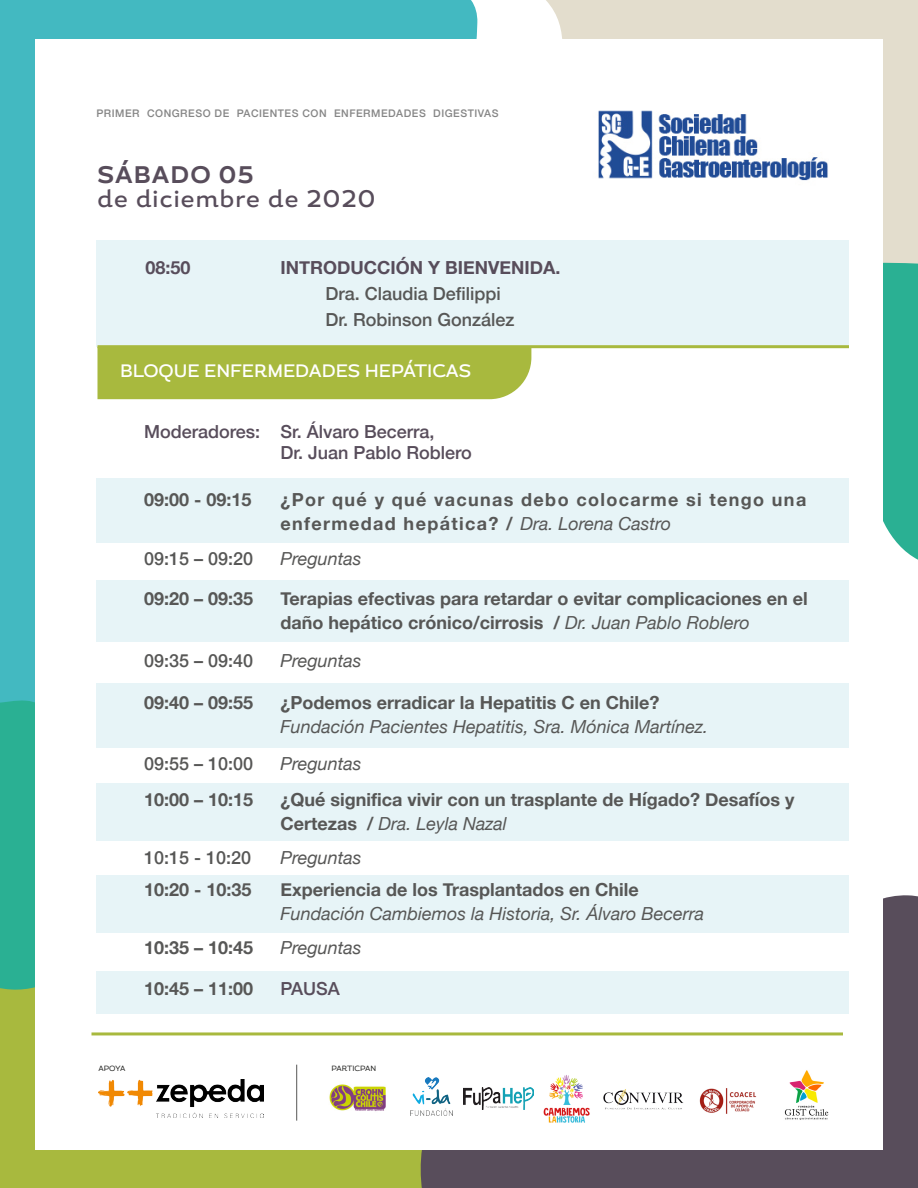
<style>
.page{position:relative;width:918px;height:1188px;background:#fff}
.page>*{position:absolute;margin:0;border:0;box-sizing:border-box;transform-origin:0 0}
.t1{font:500 24px "Magallanes";letter-spacing:.05em;color:#584d5b}
.t2{font:700 24px "Magallanes";letter-spacing:.05em;color:#584d5b}
.t3{font:700 18px/24px "Helvetica Neue";color:#575756}
.t4{font:italic 18px "Helvetica Neue";color:#575756}
.t5{font:500 18px/25.5px "Helvetica Neue";color:#575756}
.t6{font:700 18px/24px "Helvetica Neue";letter-spacing:.075em;color:#575756}
.t7{font:500 18px/21.6px "Helvetica Neue";color:#584d5b}
.t8{font:700 18px "Helvetica Neue";color:#584d5b}
.t9{font:500 18px "Magallanes";color:#fff}
.t10{font:500 10.5px "Helvetica Neue";letter-spacing:.05em;color:#868686}
.t11{font:7.65px "Magallanes";color:#1d1d1b}
.s1{font-weight:400;font-style:italic}
.s2{font-weight:500}
</style>
<div class="page">
<div style="left:779px;top:0;width:139px;height:204px;background:#e3ddcd"></div>
<svg style="left:0;top:0;width:779px;height:652px;background:#69c3c6"></svg>
<div style="left:0;top:991px;width:409px;height:197px;background:#a8b93e"></div>
<svg style="left:883px;top:204px;width:35px;height:356px;background:#51baa1"></svg>
<div style="left:409px;top:895px;width:509px;height:293px;background:#584d5b"></div>
<svg style="left:0;top:652px;width:35px;height:339px;background:#2eb199"></svg>
<div style="left:35px;top:39px;width:847px;height:1110px;background:#fff"></div>
<div style="left:96px;top:240px;width:753px;height:107px;background:#e7f4f7"></div>
<hr style="left:98px;top:345px;width:751px;height:3px;background:#a8b93e">
<hr style="left:92px;top:1032px;width:751px;height:3px;background:#a8b93e">
<div style="left:96px;top:478px;width:753px;height:64px;background:#e7f4f7"></div>
<div style="left:96px;top:581px;width:753px;height:61px;background:#e7f4f7"></div>
<div style="left:96px;top:683px;width:753px;height:65px;background:#e7f4f7"></div>
<div style="left:96px;top:783px;width:753px;height:57px;background:#e7f4f7"></div>
<div style="left:96px;top:875px;width:753px;height:57px;background:#e7f4f7"></div>
<div style="left:96px;top:972px;width:753px;height:42px;background:#e7f4f7"></div>
<div style="left:97px;top:347px;width:434px;height:52px;background:#a8b93e"></div>
<img style="left:598px;top:110px;width:230px;height:71px">
<img style="left:329px;top:1084px;width:57px;height:27px">
<img style="left:410px;top:1078px;width:43px;height:37px">
<img style="left:464px;top:1088px;width:70px;height:21px">
<img style="left:543px;top:1075px;width:47px;height:48px">
<img style="left:603px;top:1089px;width:81px;height:21px">
<img style="left:699px;top:1088px;width:58px;height:26px">
<img style="left:784px;top:1070px;width:45px;height:50px">
<img style="left:98px;top:1079px;width:165px;height:39px">
<hr style="left:296px;top:1065px;width:1px;height:56px;background:#575756">
<p class="t10" style="left:96px;top:105px;width:404px">PRIMER CONGRESO DE PACIENTES CON ENFERMEDADES DIGESTIVAS</p>
<h1 class="t2" style="left:98px;top:159px;width:157px">SÁBADO 05</h1>
<h1 class="t1" style="left:98px;top:183px;width:279px">de diciembre de 2020</h1>
<p class="t8" style="left:146px;top:254px;width:47px">08:50</p>
<p class="t8" style="left:280px;top:254px;width:281px">INTRODUCCIÓN Y BIENVENIDA.</p>
<p class="t5" style="left:326px;top:279px;width:191px">Dra. Claudia Defilippi<br>Dr. Robinson González</p>
<p class="t9" style="left:120px;top:360px;width:353px">BLOQUE ENFERMEDADES HEPÁTICAS</p>
<p class="t7" style="left:280px;top:419px;width:193px;text-indent:-136px">Moderadores: Sr. Álvaro Becerra,<br>Dr. Juan Pablo Roblero</p>
<p class="t3" style="left:144px;top:488px;width:109px">09:00 - 09:15</p>
<p class="t6" style="left:280px;top:488px;width:527px">¿Por qué y qué vacunas debo colocarme si tengo una enfermedad hepática? / <span class="s1">Dra. Lorena Castro</span></p>
<p class="t5" style="left:144px;top:545px;width:111px">09:15 – 09:20</p>
<p class="t3" style="left:144px;top:587px;width:111px">09:20 – 09:35</p>
<p class="t4" style="left:280px;top:546px;width:83px">Preguntas</p>
<p class="t3" style="left:280px;top:587px;width:529px">Terapias efectivas para retardar o evitar complicaciones en el daño hepático crónico/cirrosis / <span class="s1">Dr. Juan Pablo Roblero</span></p>
<p class="t5" style="left:144px;top:647px;width:111px">09:35 – 09:40</p>
<p class="t4" style="left:280px;top:648px;width:83px">Preguntas</p>
<p class="t3" style="left:144px;top:691px;width:111px">09:40 – 09:55</p>
<p class="t3" style="left:280px;top:691px;width:380px">¿Podemos erradicar la Hepatitis C en Chile?</p>
<p class="t4" style="left:280px;top:713px;width:429px">Fundación Pacientes Hepatitis, Sra. Mónica Martínez.</p>
<p class="t5" style="left:144px;top:749px;width:111px">09:55 – 10:00</p>
<p class="t4" style="left:280px;top:750px;width:83px">Preguntas</p>
<p class="t3" style="left:144px;top:788px;width:111px">10:00 – 10:15</p>
<p class="t3" style="left:280px;top:788px;width:515px">¿Qué significa vivir con un trasplante de Hígado? Desafíos y<br>Certezas <span class="s2">/</span> <span class="s1">Dra. Leyla Nazal</span></p>
<p class="t5" style="left:144px;top:843px;width:109px">10:15 - 10:20</p>
<p class="t4" style="left:280px;top:845px;width:83px">Preguntas</p>
<p class="t3" style="left:144px;top:878px;width:109px">10:20 - 10:35</p>
<p class="t3" style="left:144px;top:937px;width:111px">10:35 – 10:45</p>
<p class="t3" style="left:144px;top:977px;width:111px">10:45 – 11:00</p>
<p class="t3" style="left:280px;top:878px;width:360px">Experiencia de los Trasplantados en Chile</p>
<p class="t4" style="left:280px;top:901px;width:425px">Fundación Cambiemos la Historia, Sr. Álvaro Becerra</p>
<p class="t4" style="left:280px;top:935px;width:83px">Preguntas</p>
<p class="t7" style="left:280px;top:976px;width:61px">PAUSA</p>
<p class="t11" style="left:98px;top:1063px;width:28px">APOYA</p>
<p class="t11" style="left:331px;top:1063px;width:46px">PARTICPAN</p>
</div>
